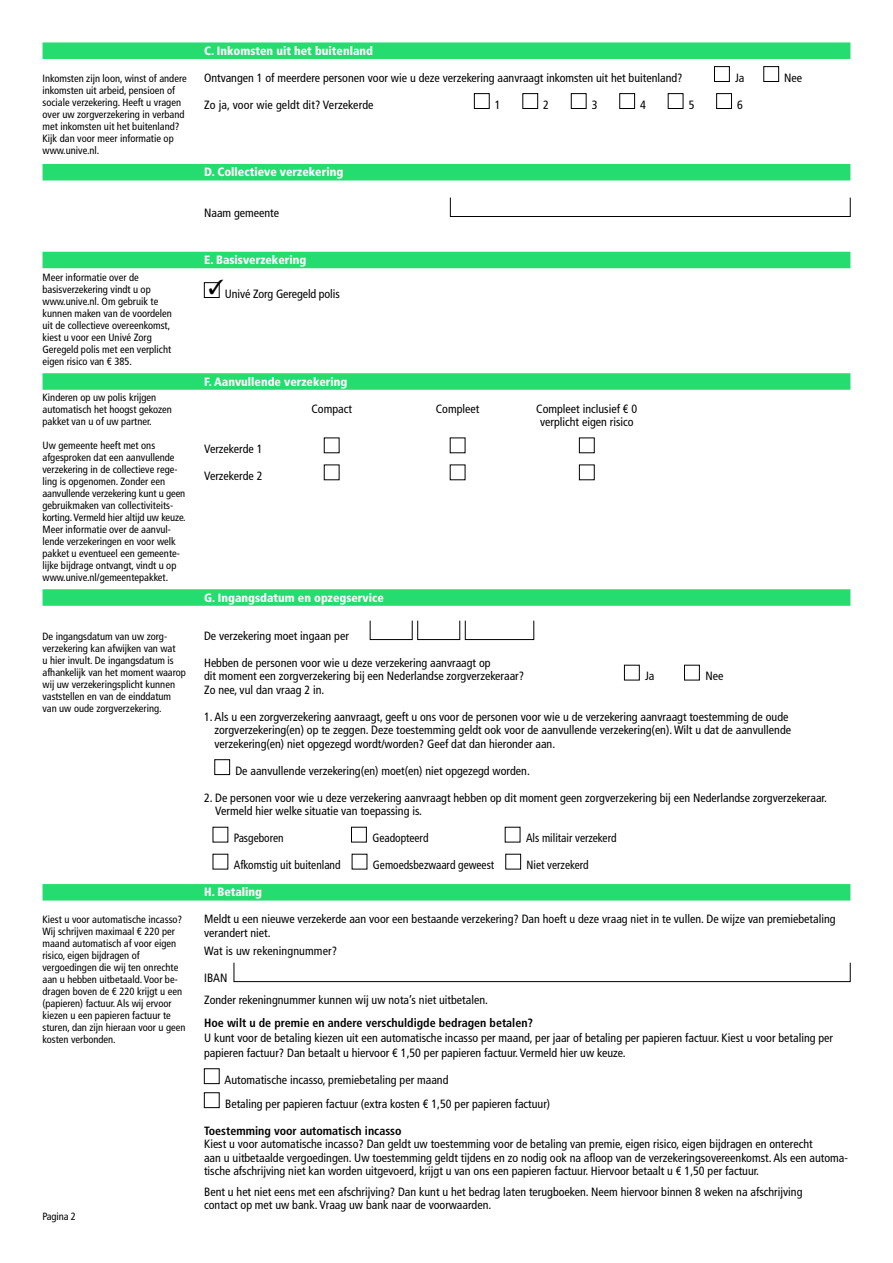
<style>
.page{position:relative;width:893px;height:1263px;background:#fff}
.page>*{position:absolute;margin:0;border:0;box-sizing:border-box;transform-origin:0 0}
.t1{font:condensed 12px/13.5px "Frutiger";color:#000}
.t2{font:900 condensed 12px "Frutiger";color:#fff}
.t3{font:condensed 12px "Frutiger";color:#000;scale:.95 1}
.t4{font:700 condensed 12px "Frutiger";color:#000}
.t5{font:condensed 10.5px/12px "Frutiger";color:#000}
</style>
<div class="page">
<div style="left:43px;top:42px;width:807px;height:17px;background:#25dc71"></div>
<div style="left:43px;top:164px;width:807px;height:16px;background:#25dc71"></div>
<div style="left:43px;top:252px;width:807px;height:16px;background:#25dc71"></div>
<div style="left:43px;top:373px;width:807px;height:17px;background:#25dc71"></div>
<div style="left:43px;top:589px;width:807px;height:17px;background:#25dc71"></div>
<div style="left:43px;top:884px;width:807px;height:16px;background:#25dc71"></div>
<div style="left:714px;top:66px;width:16px;height:16px;border:1px solid #000"></div>
<div style="left:763px;top:66px;width:16px;height:16px;border:1px solid #000"></div>
<div style="left:474px;top:93px;width:15px;height:16px;border:1px solid #000"></div>
<div style="left:523px;top:93px;width:15px;height:16px;border:1px solid #000"></div>
<div style="left:571px;top:93px;width:15px;height:16px;border:1px solid #000"></div>
<div style="left:619px;top:93px;width:16px;height:16px;border:1px solid #000"></div>
<div style="left:668px;top:93px;width:15px;height:16px;border:1px solid #000"></div>
<div style="left:716px;top:93px;width:16px;height:16px;border:1px solid #000"></div>
<div style="left:450px;top:197px;width:400px;height:20px;border:1px solid #000"></div>
<div style="left:204px;top:282px;width:15px;height:16px;border:1px solid #000"></div>
<div style="left:579px;top:438px;width:15px;height:15px;border:1px solid #000"></div>
<div style="left:579px;top:465px;width:15px;height:15px;border:1px solid #000"></div>
<div style="left:370px;top:620px;width:42px;height:20px;border:1px solid #000"></div>
<div style="left:417px;top:620px;width:43px;height:20px;border:1px solid #000"></div>
<div style="left:465px;top:620px;width:69px;height:20px;border:1px solid #000"></div>
<div style="left:624px;top:665px;width:15px;height:15px;border:1px solid #000"></div>
<div style="left:684px;top:665px;width:16px;height:15px;border:1px solid #000"></div>
<div style="left:215px;top:759px;width:15px;height:16px;border:1px solid #000"></div>
<div style="left:351px;top:827px;width:16px;height:15px;border:1px solid #000"></div>
<div style="left:505px;top:854px;width:16px;height:15px;border:1px solid #000"></div>
<div style="left:234px;top:962px;width:616px;height:20px;border:1px solid #000"></div>
<div style="left:204px;top:1068px;width:15px;height:16px;border:1px solid #000"></div>
<div style="left:204px;top:1092px;width:15px;height:16px;border:1px solid #000"></div>
<svg style="left:209px;top:282px;width:11px;height:12px"></svg>
<p class="t5" style="left:43px;top:72px;width:146px">Inkomsten zijn loon, winst of andere inkomsten uit arbeid, pensioen of sociale verzekering. Heeft u vragen over uw zorgverzekering in verband met inkomsten uit het buitenland?<br>Kijk dan voor meer informatie op www.unive.nl.</p>
<p class="t5" style="left:43px;top:272px;width:131px">Meer informatie over de basisverzekering vindt u op www.unive.nl. Om gebruik te kunnen maken van de voordelen uit de collectieve overeenkomst, kiest u voor een Univé Zorg<br>Geregeld polis met een verplicht eigen risico van € 385.</p>
<p class="t5" style="left:43px;top:392px;width:131px">Kinderen op uw polis krijgen automatisch het hoogst gekozen pakket van u of uw partner.</p>
<p class="t5" style="left:43px;top:440px;width:145px">Uw gemeente heeft met ons afgesproken dat een aanvullende verzekering in de collectieve rege&shy;ling is opgenomen. Zonder een aanvullende verzekering kunt u geen gebruikmaken van collectiviteits&shy;korting. Vermeld hier altijd uw keuze.<br>Meer informatie over de aanvul&shy;lende verzekeringen en voor welk pakket u eventueel een gemeente&shy;lijke bijdrage ontvangt, vindt u op www.unive.nl/gemeentepakket.</p>
<p class="t5" style="left:43px;top:630px;width:145px">De ingangsdatum van uw zorg&shy;verzekering kan afwijken van wat<br>u hier invult. De ingangsdatum is afhankelijk van het moment waarop wij uw verzekeringsplicht kunnen vaststellen en van de einddatum van uw oude zorgverzekering.</p>
<p class="t5" style="left:43px;top:914px;width:145px">Kiest u voor automatische incasso?<br>Wij schrijven maximaal € 220 per maand automatisch af voor eigen risico, eigen bijdragen of vergoedingen die wij ten onrechte aan u hebben uitbetaald. Voor be&shy;dragen boven de € 220 krijgt u een (papieren) factuur. Als wij ervoor kiezen u een papieren factuur te sturen, dan zijn hieraan voor u geen kosten verbonden.</p>
<p class="t5" style="left:43px;top:1210px;width:35px">Pagina 2</p>
<p class="t2" style="left:204px;top:43px;width:170px">C. Inkomsten uit het buitenland</p>
<p class="t1" style="left:204px;top:71px;width:480px">Ontvangen 1 of meerdere personen voor wie u deze verzekering aanvraagt inkomsten uit het buitenland?</p>
<p class="t1" style="left:735px;top:71px;width:11px">Ja</p>
<p class="t1" style="left:784px;top:71px;width:19px">Nee</p>
<p class="t1" style="left:204px;top:98px;width:171px">Zo ja, voor wie geldt dit? Verzekerde</p>
<p class="t1" style="left:495px;top:98px;width:7px">1</p>
<p class="t1" style="left:543px;top:98px;width:7px">2</p>
<p class="t1" style="left:592px;top:98px;width:7px">3</p>
<p class="t1" style="left:640px;top:98px;width:7px">4</p>
<p class="t1" style="left:689px;top:98px;width:7px">5</p>
<p class="t1" style="left:737px;top:98px;width:7px">6</p>
<p class="t2" style="left:204px;top:165px;width:141px">D. Collectieve verzekering</p>
<p class="t1" style="left:204px;top:206px;width:77px">Naam gemeente</p>
<p class="t2" style="left:204px;top:253px;width:104px">E. Basisverzekering</p>
<p class="t1" style="left:225px;top:287px;width:116px">Univé Zorg Geregeld polis</p>
<p class="t2" style="left:204px;top:374px;width:145px">F. Aanvullende verzekering</p>
<p class="t1" style="left:311px;top:402px;width:42px">Compact</p>
<p class="t1" style="left:436px;top:402px;width:45px">Compleet</p>
<p class="t1" style="left:536px;top:402px;width:103px;text-align:center">Compleet inclusief € 0 verplicht eigen risico</p>
<p class="t1" style="left:204px;top:442px;width:60px">Verzekerde 1</p>
<p class="t1" style="left:204px;top:469px;width:60px">Verzekerde 2</p>
<p class="t2" style="left:204px;top:590px;width:181px">G. Ingangsdatum en opzegservice</p>
<p class="t1" style="left:204px;top:629px;width:146px">De verzekering moet ingaan per</p>
<p class="t1" style="left:204px;top:656px;width:322px">Hebben de personen voor wie u deze verzekering aanvraagt op<br>dit moment een zorgverzekering bij een Nederlandse zorgverzekeraar?</p>
<p class="t1" style="left:645px;top:669px;width:11px">Ja</p>
<p class="t1" style="left:705px;top:669px;width:19px">Nee</p>
<p class="t1" style="left:204px;top:683px;width:122px">Zo nee, vul dan vraag 2 in.</p>
<p class="t1" style="left:215px;top:710px;width:578px;text-indent:-10px">1. Als u een zorgverzekering aanvraagt, geeft u ons voor de personen voor wie u de verzekering aanvraagt toestemming de oude zorgverzekering(en) op te zeggen. Deze toestemming geldt ook voor de aanvullende verzekering(en). Wilt u dat de aanvullende verzekering(en) niet opgezegd wordt/worden? Geef dat dan hieronder aan.</p>
<p class="t1" style="left:235px;top:764px;width:296px">De aanvullende verzekering(en) moet(en) niet opgezegd worden.</p>
<p class="t1" style="left:215px;top:791px;width:613px;text-indent:-11px">2. De personen voor wie u deze verzekering aanvraagt hebben op dit moment geen zorgverzekering bij een Nederlandse zorgverzekeraar.<br>Vermeld hier welke situatie van toepassing is.</p>
<p class="t3" style="left:234px;top:831px;width:54px">Pasgeboren</p>
<p class="t3" style="left:372px;top:831px;width:61px">Geadopteerd</p>
<p class="t3" style="left:526px;top:831px;width:97px">Als militair verzekerd</p>
<p class="t3" style="left:234px;top:858px;width:114px">Afkomstig uit buitenland</p>
<p class="t3" style="left:373px;top:858px;width:129px">Gemoedsbezwaard geweest</p>
<p class="t3" style="left:527px;top:858px;width:67px">Niet verzekerd</p>
<p class="t2" style="left:204px;top:885px;width:60px">H. Betaling</p>
<p class="t1" style="left:204px;top:912px;width:633px">Meldt u een nieuwe verzekerde aan voor een bestaande verzekering? Dan hoeft u deze vraag niet in te vullen. De wijze van premiebetaling verandert niet.</p>
<p class="t1" style="left:204px;top:944px;width:135px">Wat is uw rekeningnummer?</p>
<p class="t1" style="left:204px;top:966px;width:285px;line-height:22.5px">IBAN<br>Zonder rekeningnummer kunnen wij uw nota’s niet uitbetalen.</p>
<p class="t4" style="left:204px;top:1015px;width:331px">Hoe wilt u de premie en andere verschuldigde bedragen betalen?</p>
<p class="t1" style="left:204px;top:1030px;width:630px;line-height:15px">U kunt voor de betaling kiezen uit een automatische incasso per maand, per jaar of betaling per papieren factuur. Kiest u voor betaling per papieren factuur? Dan betaalt u hiervoor € 1,50 per papieren factuur. Vermeld hier uw keuze.</p>
<p class="t1" style="left:225px;top:1068px;width:327px;line-height:24px">Automatische incasso, premiebetaling per maand<br>Betaling per papieren factuur (extra kosten € 1,50 per papieren factuur)</p>
<p class="t4" style="left:204px;top:1123px;width:199px">Toestemming voor automatisch incasso</p>
<p class="t1" style="left:204px;top:1137px;width:645px">Kiest u voor automatische incasso? Dan geldt uw toestemming voor de betaling van premie, eigen risico, eigen bijdragen en onterecht<br>aan u uitbetaalde vergoedingen. Uw toestemming geldt tijdens en zo nodig ook na afloop van de verzekeringsovereenkomst. Als een automa&shy;tische afschrijving niet kan worden uitgevoerd, krijgt u van ons een papieren factuur. Hiervoor betaalt u € 1,50 per factuur.</p>
<p class="t1" style="left:204px;top:1185px;width:600px">Bent u het niet eens met een afschrijving? Dan kunt u het bedrag laten terugboeken. Neem hiervoor binnen 8 weken na afschrijving contact op met uw bank. Vraag uw bank naar de voorwaarden.</p>
</div>
